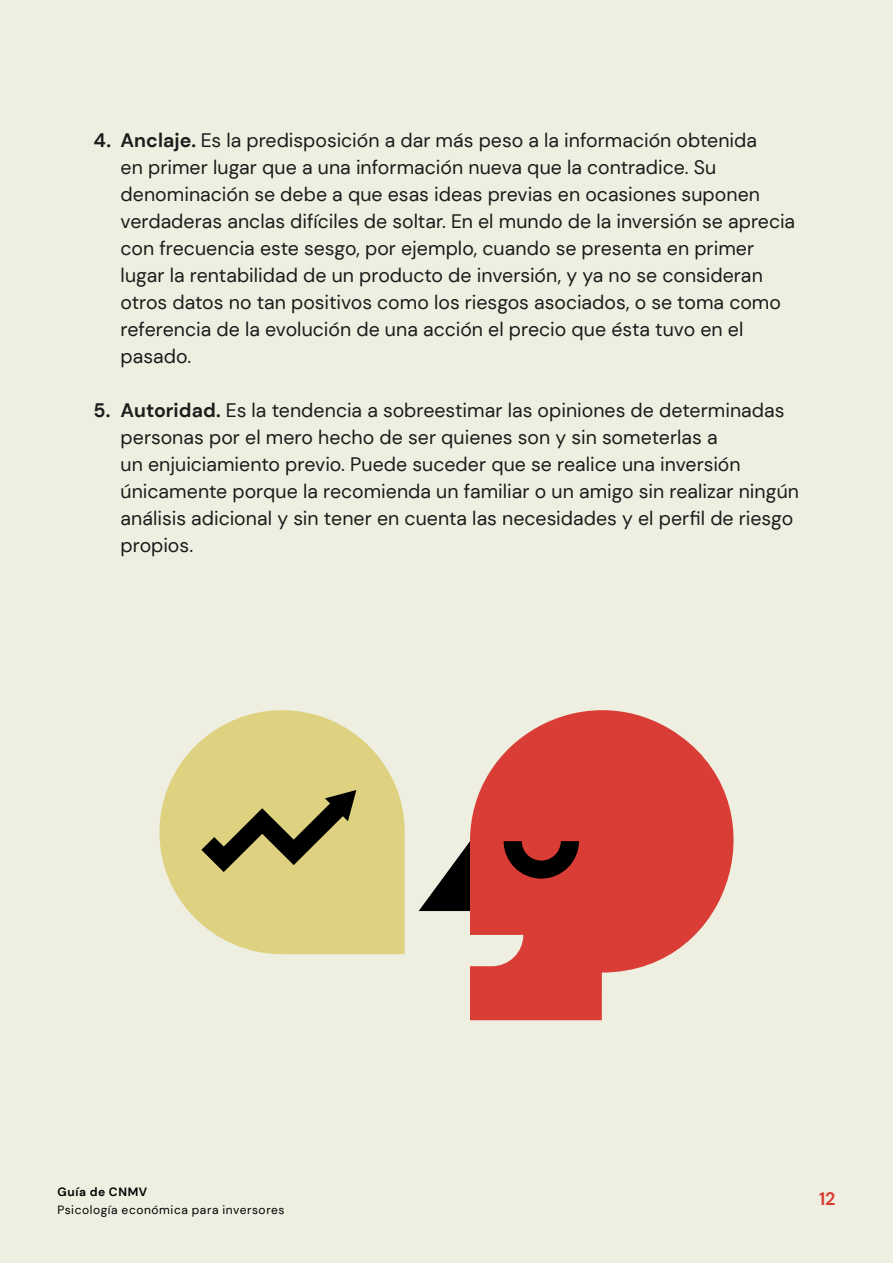
<style>
.page{position:relative;width:893px;height:1263px;background:#efefe1}
.page>*{position:absolute;margin:0;border:0;box-sizing:border-box;transform-origin:0 0}
.t1{font:19.5px/27px "DM Sans";color:#1c1c1c}
.t2{font:700 18px "DM Sans";color:#d83e36}
.t3{font:12px "DM Sans";letter-spacing:.045em;color:#000}
.t4{font:700 12px "DM Sans";letter-spacing:.055em;color:#000}
.s1{font-weight:700}
</style>
<div class="page">
<svg style="left:419px;top:841px;width:51px;height:70px;background:#777770"></svg>
<svg style="left:470px;top:677px;width:314px;height:343px;background:#e2887e"></svg>
<svg style="left:504px;top:841px;width:75px;height:38px;background:#5d1a17"></svg>
<svg style="left:159px;top:710px;width:246px;height:244px;background:#e1d794"></svg>
<svg style="left:201px;top:790px;width:155px;height:82px;background:#9c935a"></svg>
<p class="t1" style="left:121px;top:127px;width:676px;text-indent:-27px"><span class="s1">4. Anclaje.</span> Es la predisposición a dar más peso a la información obtenida<br>en primer lugar que a una información nueva que la contradice. Su denominación se debe a que esas ideas previas en ocasiones suponen verdaderas anclas difíciles de soltar. En el mundo de la inversión se aprecia con frecuencia este sesgo, por ejemplo, cuando se presenta en primer lugar la rentabilidad de un producto de inversión, y ya no se consideran otros datos no tan positivos como los riesgos asociados, o se toma como referencia de la evolución de una acción el precio que ésta tuvo en el pasado.</p>
<p class="t1" style="left:121px;top:397px;width:680px;text-indent:-27px"><span class="s1">5. Autoridad.</span> Es la tendencia a sobreestimar las opiniones de determinadas personas por el mero hecho de ser quienes son y sin someterlas a<br>un enjuiciamiento previo. Puede suceder que se realice una inversión únicamente porque la recomienda un familiar o un amigo sin realizar ningún análisis adicional y sin tener en cuenta las necesidades y el perfil de riesgo propios.</p>
<p class="t4" style="left:57px;top:1184px;width:91px">Guía de CNMV</p>
<p class="t3" style="left:57px;top:1202px;width:229px">Psicología económica para inversores</p>
<p class="t2" style="left:819px;top:1188px;width:18px">12</p>
</div>
